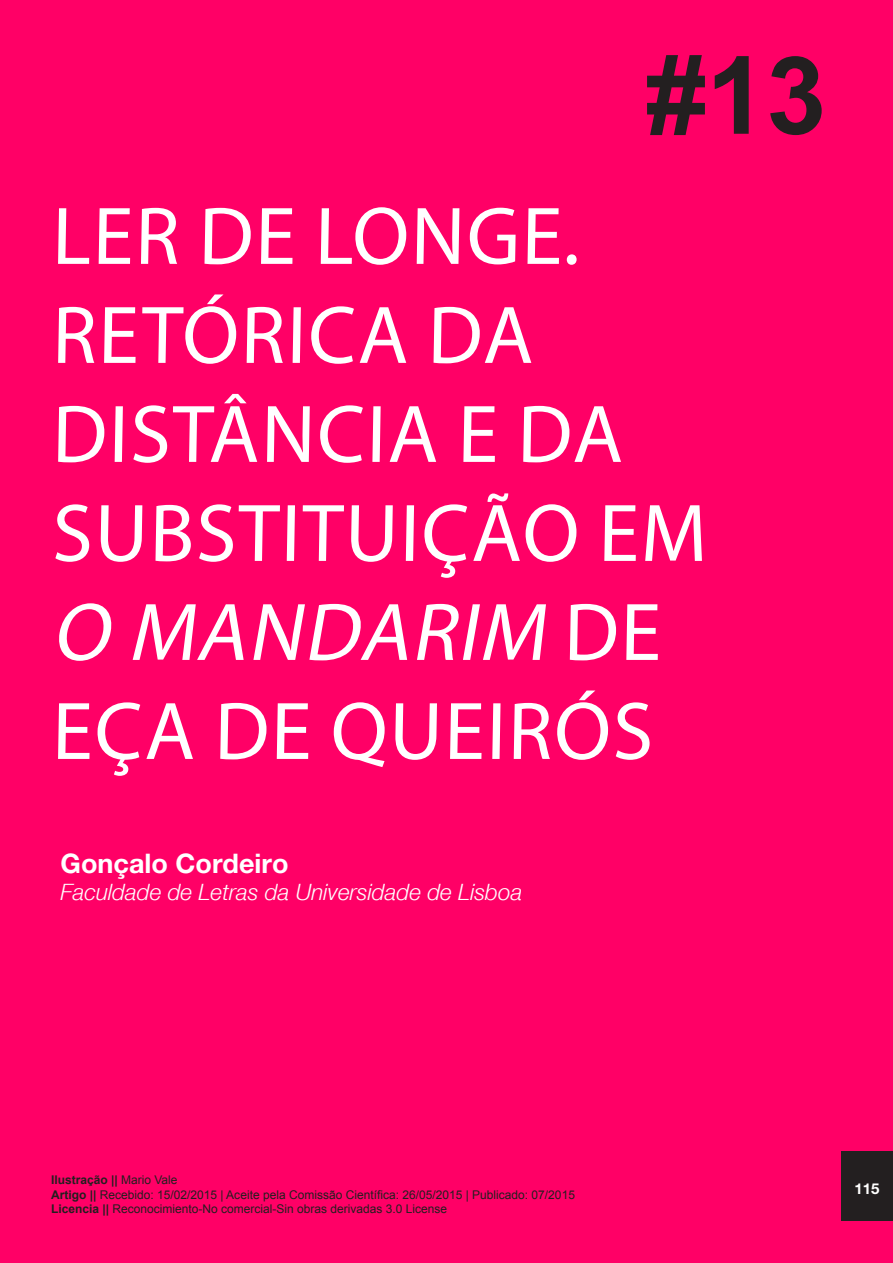
<style>
.page{position:relative;width:893px;height:1263px;background:#f06}
.page>*{position:absolute;margin:0;border:0;box-sizing:border-box;transform-origin:0 0}
.t1{font:700 108px "Arial";color:#231f20}
.t2{font:82.5px/99px "Myriad Pro";letter-spacing:.005em;color:#fff}
.t3{font:700 27px "Helvetica Neue";color:#fff}
.t4{font:italic 22.5px "Helvetica Neue";color:#fff}
.t5{font:700 15px "Helvetica Neue";color:#fff}
.t6{font:12px/14.4px "Arial";color:#231f20}
.s1{font-style:italic}
.s2{font-weight:700}
</style>
<div class="page">
<div style="left:841px;top:1151px;width:52px;height:70px;background:#231f20"></div>
<h1 class="t1" style="left:646px;top:36px;width:182px">#13</h1>
<h2 class="t2" style="left:52px;top:185px;width:658px">LER DE LONGE.<br>RETÓRICA DA<br>DISTÂNCIA E DA<br>SUBSTITUIÇÃO EM<br><span class="s1">O MANDARIM</span> D E<br>EÇA DE QUEIRÓS</h2>
<h3 class="t3" style="left:61px;top:846px;width:229px">Gonçalo Cordeiro</h3>
<h3 class="t4" style="left:61px;top:880px;width:463px">Faculdade de Letras da Universidade de Lisboa</h3>
<p class="t6" style="left:51px;top:1173px;width:525px"><span class="s2">Ilustração ||</span> Mario Vale<br><span class="s2">Artigo ||</span> Recebido: 15/02/2015 | Aceite pela Comissão Científica: 26/05/2015 | Publicado: 07/2015<br><span class="s2">Licencia ||</span> Reconocimiento-No comercial-Sin obras derivadas 3.0 License</p>
<p class="t5" style="left:854px;top:1179px;width:27px">115</p>
</div>
